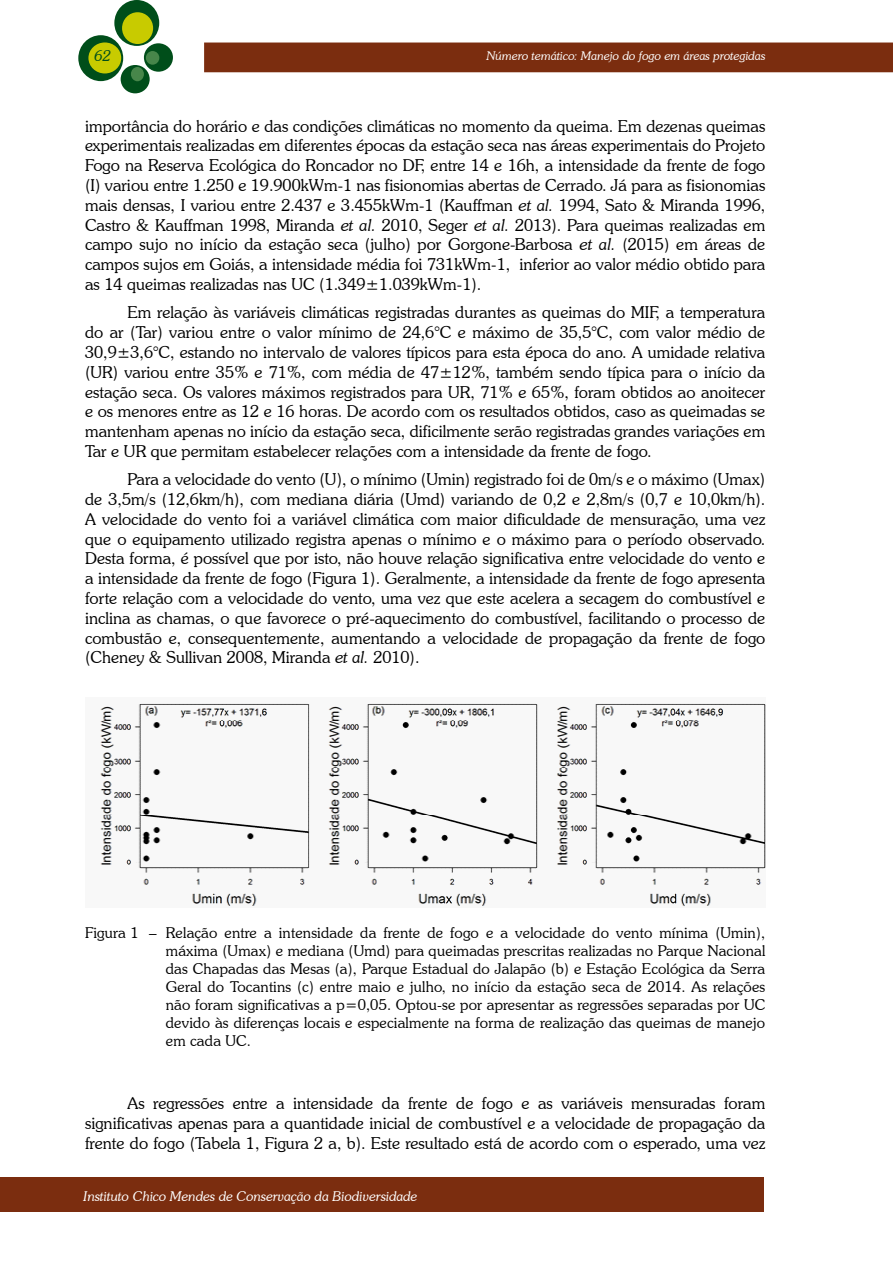
<style>
.page{position:relative;width:893px;height:1263px;background:#fff}
.page>*{position:absolute;margin:0;border:0;box-sizing:border-box;transform-origin:0 0}
.t1{font:300 16.5px/19.8px "Souvenir IT Cby BT";color:#000;text-align:justify}
.t2{font:300 15px/18px "Souvenir IT Cby BT";letter-spacing:.01em;color:#000;text-align:justify}
.t3{font:italic 300 15px "Souvenir IT Cby BT";color:#004e1a}
.t4{font:italic 300 13.5px "Souvenir IT Cby BT";color:#fff}
.t5{font:italic 300 12px "Souvenir IT Cby BT";color:#fff}
.s1{font-style:italic}
</style>
<div class="page">
<div style="left:205px;top:43px;width:687px;height:29px;background:#7b2d0f"></div>
<div style="left:114px;top:0;width:45px;height:46px;background:#004e1a;border-radius:50%"></div>
<div style="left:78px;top:35px;width:45px;height:46px;background:#004e1a;border-radius:50%"></div>
<div style="left:144px;top:43px;width:29px;height:29px;background:#004e1a;border-radius:50%"></div>
<div style="left:121px;top:65px;width:29px;height:28px;background:#004e1a;border-radius:50%"></div>
<div style="left:122px;top:12px;width:31px;height:32px;background:#c8cb00;border-radius:50%"></div>
<div style="left:88px;top:42px;width:33px;height:31px;background:#c8cb00;border-radius:50%"></div>
<div style="left:146px;top:51px;width:13px;height:14px;background:#47864a;border-radius:50%"></div>
<div style="left:131px;top:67px;width:13px;height:14px;background:#47864a;border-radius:50%"></div>
<div style="left:0;top:1178px;width:764px;height:34px;background:#7b2d0f"></div>
<img style="left:100px;top:703px;width:665px;height:204px">
<p class="t3" style="left:95px;top:46px;width:18px">62</p>
<p class="t5" style="left:487px;top:49px;width:280px">Número temático: Manejo do fogo em áreas protegidas</p>
<p class="t1" style="left:85px;top:116px;width:682px">importância do horário e das condições climáticas no momento da queima. Em dezenas queimas experimentais realizadas em diferentes épocas da estação seca nas áreas experimentais do Projeto Fogo na Reserva Ecológica do Roncador no DF, entre 14 e 16h, a intensidade da frente de fogo (I) variou entre 1.250 e 19.900kWm-1 nas fisionomias abertas de Cerrado. Já para as fisionomias mais densas, I variou entre 2.437 e 3.455kWm-1 (Kauffman <span class="s1">et al.</span> 1994, Sato &amp; Miranda 1996, Castro &amp; Kauffman 1998, Miranda <span class="s1">et al.</span> 2010, Seger <span class="s1">et al.</span> 2013). Para queimas realizadas em campo sujo no início da estação seca (julho) por Gorgone-Barbosa <span class="s1">et al.</span> (2015) em áreas de campos sujos em Goiás, a intensidade média foi 731kWm-1, inferior ao valor médio obtido para as 14 queimas realizadas nas UC (1.349±1.039kWm-1).</p>
<p class="t1" style="left:85px;top:302px;width:682px;text-indent:43px">Em relação às variáveis climáticas registradas durantes as queimas do MIF, a temperatura do ar (Tar) variou entre o valor mínimo de 24,6°C e máximo de 35,5°C, com valor médio de 30,9±3,6°C, estando no intervalo de valores típicos para esta época do ano. A umidade relativa (UR) variou entre 35% e 71%, com média de 47±12%, também sendo típica para o início da estação seca. Os valores máximos registrados para UR, 71% e 65%, foram obtidos ao anoitecer e os menores entre as 12 e 16 horas. De acordo com os resultados obtidos, caso as queimadas se mantenham apenas no início da estação seca, dificilmente serão registradas grandes variações em Tar e UR que permitam estabelecer relações com a intensidade da frente de fogo.</p>
<p class="t1" style="left:85px;top:469px;width:682px;text-indent:43px">Para a velocidade do vento (U), o mínimo (Umin) registrado foi de 0m/s e o máximo (Umax) de 3,5m/s (12,6km/h), com mediana diária (Umd) variando de 0,2 e 2,8m/s (0,7 e 10,0km/h).<br>A velocidade do vento foi a variável climática com maior dificuldade de mensuração, uma vez que o equipamento utilizado registra apenas o mínimo e o máximo para o período observado.<br>Desta forma, é possível que por isto, não houve relação significativa entre velocidade do vento e a intensidade da frente de fogo (Figura 1). Geralmente, a intensidade da frente de fogo apresenta forte relação com a velocidade do vento, uma vez que este acelera a secagem do combustível e inclina as chamas, o que favorece o pré-aquecimento do combustível, facilitando o processo de combustão e, consequentemente, aumentando a velocidade de propagação da frente de fogo (Cheney &amp; Sullivan 2008, Miranda <span class="s1">et al.</span> 2010).</p>
<p class="t2" style="left:166px;top:923px;width:601px;text-indent:-81px">Figura 1 – Relação entre a intensidade da frente de fogo e a velocidade do vento mínima (Umin), máxima (Umax) e mediana (Umd) para queimadas prescritas realizadas no Parque Nacional das Chapadas das Mesas (a), Parque Estadual do Jalapão (b) e Estação Ecológica da Serra Geral do Tocantins (c) entre maio e julho, no início da estação seca de 2014. As relações não foram significativas a p=0,05. Optou-se por apresentar as regressões separadas por UC devido às diferenças locais e especialmente na forma de realização das queimas de manejo em cada UC.</p>
<p class="t1" style="left:85px;top:1093px;width:682px;text-indent:43px">As regressões entre a intensidade da frente de fogo e as variáveis mensuradas foram significativas apenas para a quantidade inicial de combustível e a velocidade de propagação da frente do fogo (Tabela 1, Figura 2 a, b). Este resultado está de acordo com o esperado, uma vez</p>
<p class="t4" style="left:84px;top:1188px;width:335px">Instituto Chico Mendes de Conservação da Biodiversidade</p>
</div>
